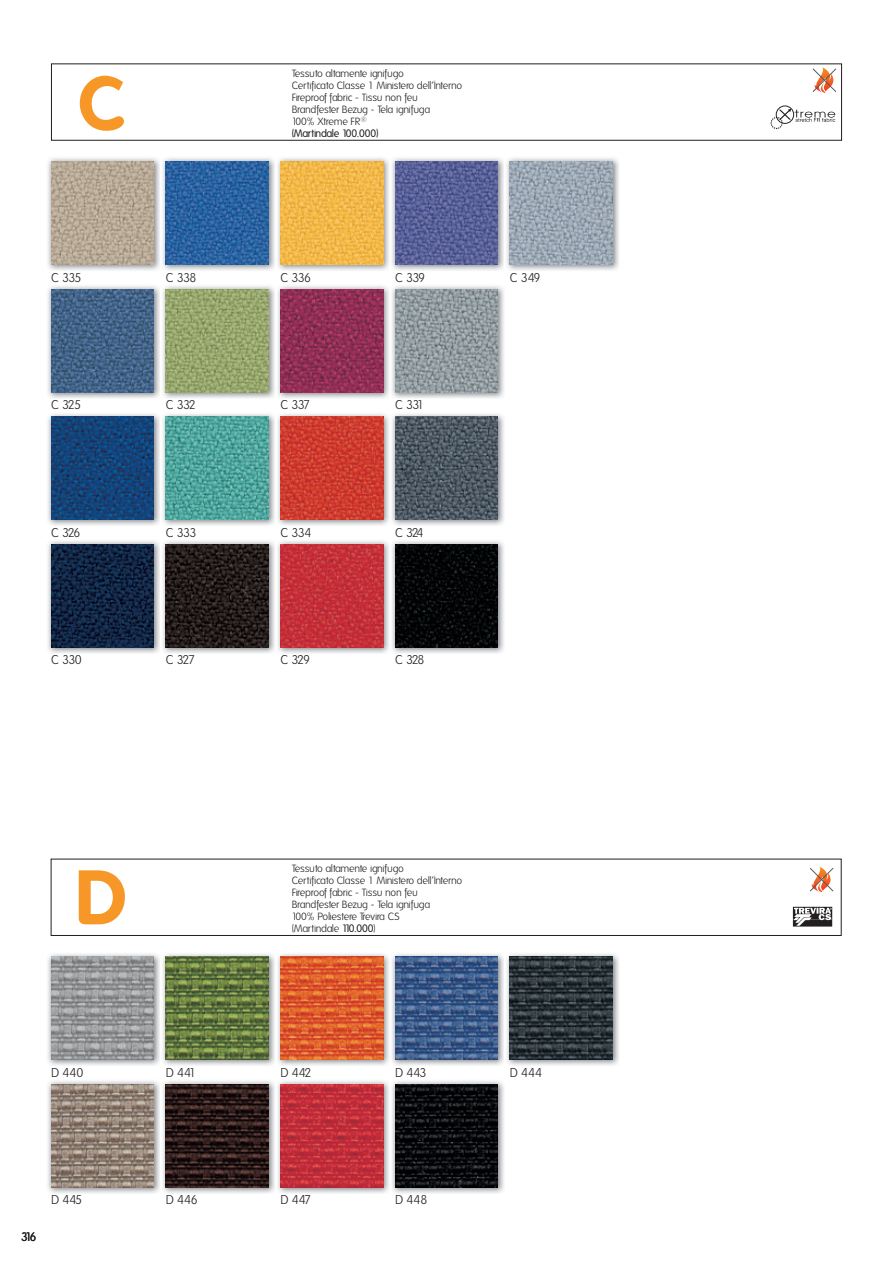
<style>
.page{position:relative;width:893px;height:1263px;background:#fff}
.page>*{position:absolute;margin:0;border:0;box-sizing:border-box;transform-origin:0 0}
.t1{font:700 75px "Folks";color:#f79727}
.t2{font:300 12.75px "Folks";letter-spacing:-.05em;color:#231f20}
.t3{font:12px "Folks";color:#231f20}
.t4{font:300 10.5px/12px "Folks";letter-spacing:-.035em;color:#231f20}
.s1{font-weight:400}
</style>
<div class="page">
<svg style="left:810px;top:867px;width:24px;height:25px"></svg>
<svg style="left:812px;top:67px;width:25px;height:26px"></svg>
<img style="left:48px;top:158px;width:571px;height:113px">
<img style="left:51px;top:162px;width:103px;height:102px">
<img style="left:48px;top:286px;width:456px;height:112px">
<img style="left:51px;top:289px;width:103px;height:103px">
<img style="left:48px;top:414px;width:456px;height:112px">
<img style="left:51px;top:417px;width:103px;height:103px">
<img style="left:48px;top:541px;width:456px;height:112px">
<img style="left:51px;top:544px;width:103px;height:103px">
<img style="left:161px;top:158px;width:1px;height:113px">
<img style="left:166px;top:162px;width:103px;height:102px">
<img style="left:161px;top:286px;width:1px;height:112px">
<img style="left:166px;top:289px;width:103px;height:103px">
<img style="left:161px;top:414px;width:1px;height:112px">
<img style="left:166px;top:417px;width:103px;height:103px">
<img style="left:161px;top:541px;width:1px;height:112px">
<img style="left:166px;top:544px;width:103px;height:103px">
<img style="left:275px;top:158px;width:1px;height:113px">
<img style="left:280px;top:162px;width:103px;height:102px">
<img style="left:275px;top:286px;width:1px;height:112px">
<img style="left:280px;top:289px;width:103px;height:103px">
<img style="left:275px;top:414px;width:1px;height:112px">
<img style="left:280px;top:417px;width:103px;height:103px">
<img style="left:275px;top:541px;width:1px;height:112px">
<img style="left:280px;top:544px;width:103px;height:103px">
<img style="left:390px;top:158px;width:1px;height:113px">
<img style="left:395px;top:162px;width:103px;height:102px">
<img style="left:505px;top:158px;width:1px;height:113px">
<img style="left:510px;top:162px;width:103px;height:102px">
<img style="left:390px;top:286px;width:1px;height:112px">
<img style="left:395px;top:289px;width:103px;height:103px">
<img style="left:390px;top:414px;width:1px;height:112px">
<img style="left:395px;top:417px;width:103px;height:103px">
<img style="left:390px;top:541px;width:1px;height:112px">
<img style="left:395px;top:544px;width:103px;height:103px">
<svg style="left:771px;top:105px;width:64px;height:24px"></svg>
<img style="left:48px;top:954px;width:571px;height:112px">
<img style="left:51px;top:957px;width:103px;height:103px">
<img style="left:48px;top:1081px;width:456px;height:113px">
<img style="left:51px;top:1084px;width:103px;height:103px">
<img style="left:161px;top:954px;width:1px;height:112px">
<img style="left:166px;top:957px;width:103px;height:103px">
<img style="left:161px;top:1081px;width:1px;height:113px">
<img style="left:166px;top:1084px;width:103px;height:103px">
<img style="left:275px;top:954px;width:1px;height:112px">
<img style="left:280px;top:957px;width:103px;height:103px">
<img style="left:275px;top:1081px;width:1px;height:113px">
<img style="left:280px;top:1084px;width:103px;height:103px">
<img style="left:390px;top:954px;width:1px;height:112px">
<img style="left:395px;top:957px;width:103px;height:103px">
<img style="left:505px;top:954px;width:1px;height:112px">
<img style="left:510px;top:957px;width:103px;height:103px">
<img style="left:390px;top:1081px;width:1px;height:113px">
<img style="left:395px;top:1084px;width:103px;height:103px">
<svg style="left:793px;top:907px;width:39px;height:19px"></svg>
<h1 class="t1" style="left:80px;top:60px;width:48px">C</h1>
<p class="t4" style="left:292px;top:67px;width:172px">Tessuto altamente ignifugo<br>Certificato Classe 1 Ministero dell’Interno<br>Fireproof fabric - Tissu non feu<br>Brandfester Bezug - Tela ignifuga<br>100% Xtreme FR<sup>®<br></sup><span class="s1">(Martindale 100.000)</span></p>
<p class="t2" style="left:51px;top:270px;width:32px">C 335</p>
<p class="t2" style="left:166px;top:270px;width:32px">C 338</p>
<p class="t2" style="left:280px;top:270px;width:32px">C 336</p>
<p class="t2" style="left:395px;top:270px;width:32px">C 339</p>
<p class="t2" style="left:510px;top:270px;width:32px">C 349</p>
<p class="t2" style="left:51px;top:398px;width:31px">C 325</p>
<p class="t2" style="left:166px;top:398px;width:32px">C 332</p>
<p class="t2" style="left:280px;top:398px;width:31px">C 337</p>
<p class="t2" style="left:395px;top:398px;width:30px">C 331</p>
<p class="t2" style="left:51px;top:525px;width:31px">C 326</p>
<p class="t2" style="left:166px;top:525px;width:32px">C 333</p>
<p class="t2" style="left:280px;top:525px;width:33px">C 334</p>
<p class="t2" style="left:395px;top:525px;width:30px">C 324</p>
<p class="t2" style="left:51px;top:653px;width:32px">C 330</p>
<p class="t2" style="left:166px;top:653px;width:31px">C 327</p>
<p class="t2" style="left:280px;top:653px;width:31px">C 329</p>
<p class="t2" style="left:395px;top:653px;width:31px">C 328</p>
<h1 class="t1" style="left:78px;top:854px;width:51px">D</h1>
<p class="t2" style="left:51px;top:1065px;width:34px">D 440</p>
<p class="t3" style="left:21px;top:1230px;width:16px">316</p>
<p class="t2" style="left:51px;top:1193px;width:33px">D 445</p>
<p class="t2" style="left:166px;top:1065px;width:32px">D 441</p>
<p class="t2" style="left:166px;top:1193px;width:33px">D 446</p>
<p class="t4" style="left:292px;top:862px;width:172px">Tessuto altamente ignifugo<br>Certificato Classe 1 Ministero dell’Interno<br>Fireproof fabric - Tissu non feu<br>Brandfester Bezug - Tela ignifuga<br>100% Poliestere Trevira CS<br>(Martindale <span class="s1">110.000</span>)</p>
<p class="t2" style="left:280px;top:1065px;width:32px">D 442</p>
<p class="t2" style="left:280px;top:1193px;width:32px">D 447</p>
<p class="t2" style="left:395px;top:1065px;width:33px">D 443</p>
<p class="t2" style="left:510px;top:1065px;width:34px">D 444</p>
<p class="t2" style="left:395px;top:1193px;width:34px">D 448</p>
</div>
